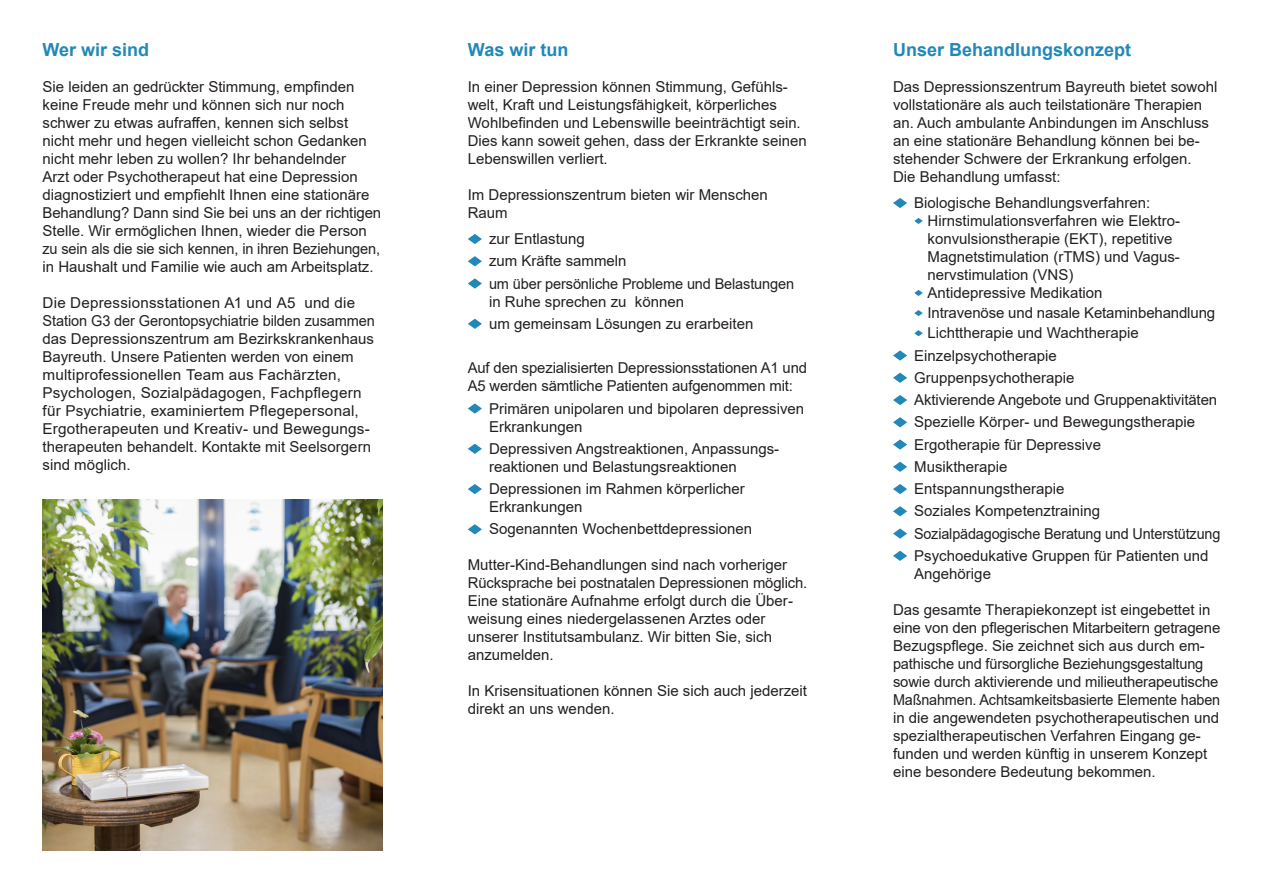
<style>
.page{position:relative;width:1263px;height:893px;background:#fff}
.page>*{position:absolute;margin:0;border:0;box-sizing:border-box;transform-origin:0 0}
.Unterüberschrift{font:700 18px "Arial";color:#2188b9}
.Aufzählung{font:15px/18px "Arial";color:#231f20}
.Aufzählung-2{font:15px "Arial";color:#231f20;scale:.96 1}
.Aufzählung-3{font:14.85px "Arial";letter-spacing:-.01em;color:#231f20}
</style>
<div class="page">
<svg style="left:468px;top:234px;width:14px;height:10px"></svg>
<svg style="left:468px;top:256px;width:14px;height:10px"></svg>
<svg style="left:468px;top:278px;width:14px;height:11px"></svg>
<svg style="left:468px;top:319px;width:14px;height:10px"></svg>
<svg style="left:468px;top:403px;width:14px;height:11px"></svg>
<svg style="left:468px;top:444px;width:14px;height:10px"></svg>
<svg style="left:468px;top:484px;width:14px;height:10px"></svg>
<svg style="left:468px;top:524px;width:14px;height:10px"></svg>
<svg style="left:893px;top:198px;width:14px;height:10px"></svg>
<svg style="left:914px;top:218px;width:9px;height:6px"></svg>
<svg style="left:914px;top:290px;width:9px;height:6px"></svg>
<svg style="left:914px;top:310px;width:9px;height:6px"></svg>
<svg style="left:914px;top:330px;width:9px;height:6px"></svg>
<svg style="left:893px;top:350px;width:14px;height:11px"></svg>
<svg style="left:893px;top:373px;width:14px;height:10px"></svg>
<svg style="left:893px;top:395px;width:14px;height:10px"></svg>
<svg style="left:893px;top:417px;width:14px;height:10px"></svg>
<svg style="left:893px;top:439px;width:14px;height:11px"></svg>
<svg style="left:893px;top:462px;width:14px;height:10px"></svg>
<svg style="left:893px;top:484px;width:14px;height:10px"></svg>
<svg style="left:893px;top:506px;width:14px;height:10px"></svg>
<svg style="left:893px;top:528px;width:14px;height:11px"></svg>
<svg style="left:893px;top:551px;width:14px;height:10px"></svg>
<img style="left:43px;top:500px;width:340px;height:350px">
<p class="Unterüberschrift" style="left:43px;top:37px;width:108px">Wer wir sind</p>
<p class="Aufzählung" style="left:43px;top:77px;width:340px">Sie leiden an gedrückter Stimmung, empfinden keine Freude mehr und können sich nur noch schwer zu etwas aufraffen, kennen sich selbst nicht mehr und hegen vielleicht schon Gedanken nicht mehr leben zu wollen? Ihr behandelnder<br>Arzt oder Psychotherapeut hat eine Depression diagnostiziert und empfiehlt Ihnen eine stationäre Behandlung? Dann sind Sie bei uns an der richtigen Stelle. Wir ermöglichen Ihnen, wieder die Person zu sein als die sie sich kennen, in ihren Beziehungen, in Haushalt und Familie wie auch am Arbeitsplatz.</p>
<p class="Aufzählung" style="left:43px;top:293px;width:334px">Die Depressionsstationen A1 und A5 und die Station G3 der Gerontopsychiatrie bilden zusammen das Depressionszentrum am Bezirkskrankenhaus Bayreuth. Unsere Patienten werden von einem multiprofessionellen Team aus Fachärzten, Psychologen, Sozialpädagogen, Fachpflegern für Psychiatrie, examiniertem Pflegepersonal, Ergotherapeuten und Kreativ- und Bewegungs&shy;therapeuten behandelt. Kontakte mit Seelsorgern sind möglich.</p>
<p class="Unterüberschrift" style="left:468px;top:37px;width:102px">Was wir tun</p>
<p class="Aufzählung" style="left:468px;top:77px;width:340px">In einer Depression können Stimmung, Gefühls&shy;welt, Kraft und Leistungsfähigkeit, körperliches Wohlbefinden und Lebenswille beeinträchtigt sein.<br>Dies kann soweit gehen, dass der Erkrankte seinen Lebenswillen verliert.</p>
<p class="Aufzählung" style="left:468px;top:185px;width:302px">Im Depressionszentrum bieten wir Menschen<br>Raum</p>
<p class="Aufzählung" style="left:489px;top:230px;width:97px">zur Entlastung</p>
<p class="Aufzählung" style="left:489px;top:252px;width:139px">zum Kräfte sammeln</p>
<p class="Aufzählung-3" style="left:489px;top:273px;width:307px">um über persönliche Probleme und Belastungen</p>
<p class="Aufzählung" style="left:489px;top:292px;width:197px">in Ruhe sprechen zu können</p>
<p class="Aufzählung" style="left:489px;top:315px;width:266px">um gemeinsam Lösungen zu erarbeiten</p>
<p class="Aufzählung" style="left:468px;top:359px;width:341px">Auf den spezialisierten Depressionsstationen A1 und<br>A5 werden sämtliche Patienten aufgenommen mit:</p>
<p class="Aufzählung" style="left:489px;top:399px;width:317px">Primären unipolaren und bipolaren depressiven<br>Erkrankungen</p>
<p class="Aufzählung" style="left:489px;top:440px;width:292px">Depressiven Angstreaktionen, Anpassungs&shy;reaktionen und Belastungsreaktionen</p>
<p class="Aufzählung" style="left:489px;top:480px;width:257px">Depressionen im Rahmen körperlicher<br>Erkrankungen</p>
<p class="Aufzählung" style="left:489px;top:520px;width:265px">Sogenannten Wochenbettdepressionen</p>
<p class="Aufzählung" style="left:468px;top:556px;width:341px">Mutter-Kind-Behandlungen sind nach vorheriger<br>Rücksprache bei postnatalen Depressionen möglich.</p>
<p class="Aufzählung" style="left:468px;top:592px;width:327px">Eine stationäre Aufnahme erfolgt durch die Über&shy;weisung eines niedergelassenen Arztes oder unserer Institutsambulanz. Wir bitten Sie, sich anzumelden.</p>
<p class="Aufzählung" style="left:468px;top:682px;width:341px">In Krisensituationen können Sie sich auch jederzeit direkt an uns wenden.</p>
<p class="Unterüberschrift" style="left:893px;top:37px;width:240px">Unser Behandlungskonzept</p>
<p class="Aufzählung" style="left:893px;top:77px;width:326px">Das Depressionszentrum Bayreuth bietet sowohl vollstationäre als auch teilstationäre Therapien an. Auch ambulante Anbindungen im Anschluss an eine stationäre Behandlung können bei be&shy;stehender Schwere der Erkrankung erfolgen.<br>Die Behandlung umfasst:</p>
<p class="Aufzählung" style="left:927px;top:194px;width:254px;text-indent:-13px">Biologische Behandlungsverfahren:<br>Hirnstimulationsverfahren wie Elektro&shy;konvulsionstherapie (EKT), repetitive Magnetstimulation (rTMS) und Vagus&shy;nervstimulation (VNS)<br>Antidepressive Medikation</p>
<p class="Aufzählung" style="left:927px;top:304px;width:289px">Intravenöse und nasale Ketaminbehandlung</p>
<p class="Aufzählung" style="left:927px;top:324px;width:213px">Lichttherapie und Wachtherapie</p>
<p class="Aufzählung" style="left:914px;top:346px;width:144px">Einzelpsychotherapie</p>
<p class="Aufzählung" style="left:914px;top:369px;width:162px">Gruppenpsychotherapie</p>
<p class="Aufzählung" style="left:914px;top:391px;width:304px">Aktivierende Angebote und Gruppenaktivitäten</p>
<p class="Aufzählung" style="left:914px;top:413px;width:282px">Spezielle Körper- und Bewegungstherapie</p>
<p class="Aufzählung" style="left:914px;top:435px;width:188px">Ergotherapie für Depressive</p>
<p class="Aufzählung" style="left:914px;top:458px;width:95px">Musiktherapie</p>
<p class="Aufzählung" style="left:914px;top:480px;width:152px">Entspannungstherapie</p>
<p class="Aufzählung" style="left:914px;top:502px;width:187px">Soziales Kompetenztraining</p>
<p class="Aufzählung-2" style="left:914px;top:523px;width:320px">Sozialpädagogische Beratung und Unterstützung</p>
<p class="Aufzählung" style="left:914px;top:547px;width:296px">Psychoedukative Gruppen für Patienten und<br>Angehörige</p>
<p class="Aufzählung" style="left:893px;top:601px;width:329px">Das gesamte Therapiekonzept ist eingebettet in eine von den pflegerischen Mitarbeitern getragene Bezugspflege. Sie zeichnet sich aus durch em&shy;pathische und fürsorgliche Beziehungsgestaltung sowie durch aktivierende und milieutherapeutische Maßnahmen. Achtsamkeitsbasierte Elemente haben in die angewendeten psychotherapeutischen und spezialtherapeutischen Verfahren Eingang ge&shy;funden und werden künftig in unserem Konzept eine besondere Bedeutung bekommen.</p>
</div>
